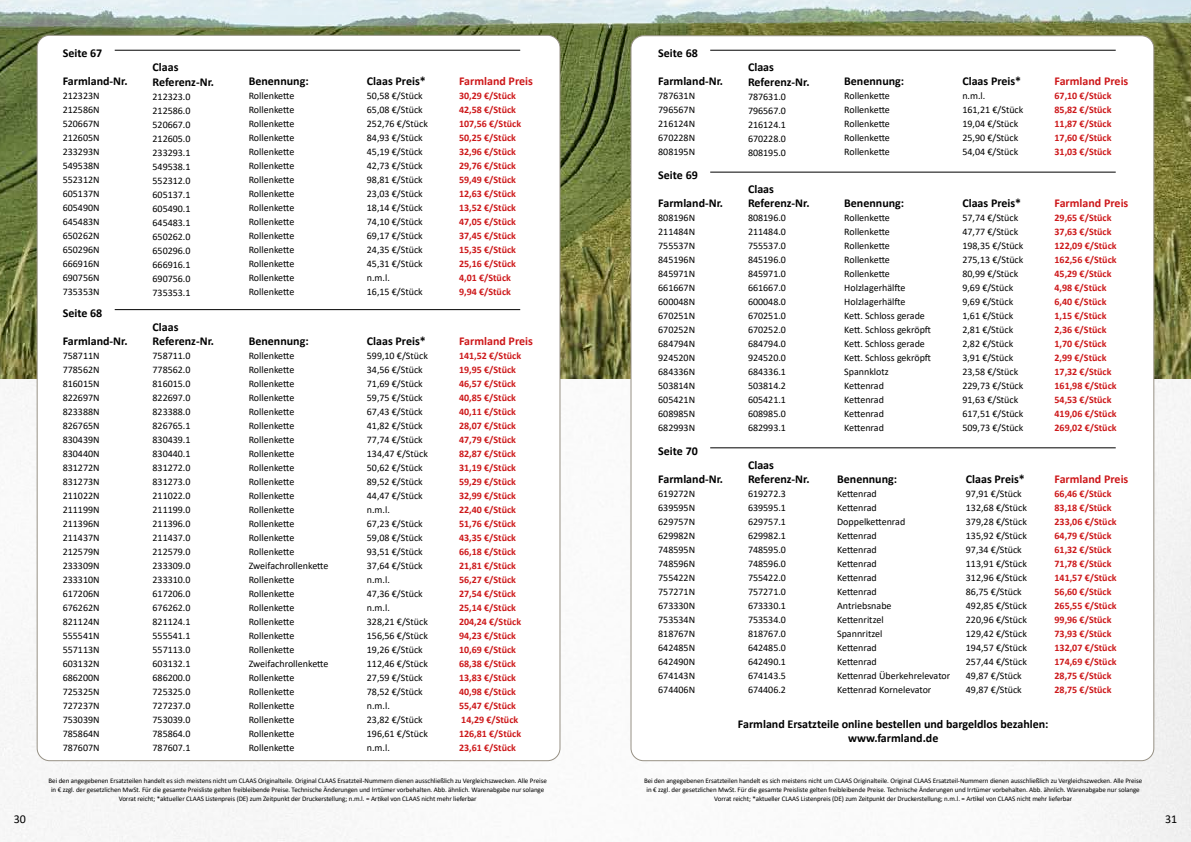
<style>
.page{position:relative;width:1191px;height:842px;background:#fff}
.page>*{position:absolute;margin:0;border:0;box-sizing:border-box;transform-origin:0 0}
.t1{font:700 12px/14.4px "Calibri";color:#000}
.t2{font:700 12px "Calibri";color:#cd1719}
.t3{font:12px "Calibri";color:#000}
.t4{font:10px/14px "Calibri";color:#000;text-align:justify}
.t5{font:700 10px/14px "Calibri";color:#cd1719}
.t6{font:7px/9px "Calibri";letter-spacing:-.01em;color:#000;text-align:center}
</style>
<div class="page">
<img style="left:0;top:378px;width:1191px;height:464px">
<img style="left:0;top:0;width:1191px;height:378px">
<div style="left:37px;top:35px;width:523px;height:726px;background:#fff;border-radius:13px"></div>
<div style="left:631px;top:36px;width:522px;height:725px;background:#fff;border-radius:13px"></div>
<hr style="left:115px;top:50px;width:405px;height:1px;background:#000">
<hr style="left:115px;top:309px;width:405px;height:1px;background:#000">
<hr style="left:710px;top:50px;width:405px;height:1px;background:#000">
<hr style="left:710px;top:172px;width:405px;height:1px;background:#000">
<hr style="left:710px;top:448px;width:405px;height:1px;background:#000">
<p class="t1" style="left:63px;top:46px;width:41px">Seite 67</p>
<p class="t1" style="left:658px;top:46px;width:41px">Seite 68</p>
<p class="t1" style="left:63px;top:74px;width:66px">Farmland-Nr.</p>
<p class="t4" style="left:63px;top:89px;width:38px">212323N 212586N 520667N 212605N 233293N 549538N 552312N 605137N 605490N 645483N 650262N 650296N 666916N 690756N 735353N</p>
<p class="t1" style="left:63px;top:305px;width:41px">Seite 68</p>
<p class="t1" style="left:63px;top:333px;width:66px">Farmland-Nr.</p>
<p class="t4" style="left:63px;top:348px;width:38px">758711N 778562N 816015N 822697N 823388N 826765N 830439N 830440N 831272N 831273N 211022N 211199N 211396N 211437N 212579N 233309N 233310N 617206N 676262N 821124N 555541N 557113N 603132N 686200N 725325N 727237N 753039N 785864N 787607N</p>
<p class="t1" style="left:152px;top:60px;width:63px">Claas<br>Referenz-Nr.</p>
<p class="t4" style="left:152px;top:89px;width:40px">212323.0<br>212586.0<br>520667.0<br>212605.0<br>233293.1<br>549538.1<br>552312.0<br>605137.1<br>605490.1<br>645483.1<br>650262.0<br>650296.0<br>666916.1<br>690756.0<br>735353.1</p>
<p class="t1" style="left:152px;top:319px;width:63px">Claas<br>Referenz-Nr.</p>
<p class="t4" style="left:152px;top:348px;width:40px">758711.0<br>778562.0<br>816015.0<br>822697.0<br>823388.0<br>826765.1<br>830439.1<br>830440.1<br>831272.0<br>831273.0<br>211022.0<br>211199.0<br>211396.0<br>211437.0<br>212579.0<br>233309.0<br>233310.0<br>617206.0<br>676262.0<br>821124.1<br>555541.1<br>557113.0<br>603132.1<br>686200.0<br>725325.0<br>727237.0<br>753039.0<br>785864.0<br>787607.1</p>
<p class="t1" style="left:249px;top:74px;width:62px">Benennung:</p>
<p class="t4" style="left:249px;top:89px;width:47px">Rollenkette Rollenkette Rollenkette Rollenkette Rollenkette Rollenkette Rollenkette Rollenkette Rollenkette Rollenkette Rollenkette Rollenkette Rollenkette Rollenkette Rollenkette</p>
<p class="t1" style="left:249px;top:333px;width:62px">Benennung:</p>
<p class="t4" style="left:249px;top:348px;width:81px;text-align:left">Rollenkette<br>Rollenkette<br>Rollenkette<br>Rollenkette<br>Rollenkette<br>Rollenkette<br>Rollenkette<br>Rollenkette<br>Rollenkette<br>Rollenkette<br>Rollenkette<br>Rollenkette<br>Rollenkette<br>Rollenkette<br>Rollenkette<br>Zweifachrollenkette<br>Rollenkette<br>Rollenkette<br>Rollenkette<br>Rollenkette<br>Rollenkette<br>Rollenkette<br>Zweifachrollenkette<br>Rollenkette<br>Rollenkette<br>Rollenkette<br>Rollenkette<br>Rollenkette<br>Rollenkette</p>
<p class="t1" style="left:367px;top:74px;width:60px">Claas Preis*</p>
<p class="t4" style="left:367px;top:89px;width:63px;text-align:left">50,58 €/Stück<br>65,08 €/Stück<br>252,76 €/Stück<br>84,93 €/Stück<br>45,19 €/Stück<br>42,73 €/Stück<br>98,81 €/Stück<br>23,03 €/Stück<br>18,14 €/Stück<br>74,10 €/Stück<br>69,17 €/Stück<br>24,35 €/Stück<br>45,31 €/Stück n.m.l.<br>16,15 €/Stück</p>
<p class="t1" style="left:367px;top:333px;width:60px">Claas Preis*</p>
<p class="t4" style="left:367px;top:348px;width:63px;text-align:left">599,10 €/Stück<br>34,56 €/Stück<br>71,69 €/Stück<br>59,75 €/Stück<br>67,43 €/Stück<br>41,82 €/Stück<br>77,74 €/Stück<br>134,47 €/Stück<br>50,62 €/Stück<br>89,52 €/Stück<br>44,47 €/Stück n.m.l.<br>67,23 €/Stück<br>59,08 €/Stück<br>93,51 €/Stück<br>37,64 €/Stück n.m.l.<br>47,36 €/Stück n.m.l.<br>328,21 €/Stück<br>156,56 €/Stück<br>19,26 €/Stück<br>112,46 €/Stück<br>27,59 €/Stück<br>78,52 €/Stück n.m.l.<br>23,82 €/Stück<br>196,61 €/Stück n.m.l.</p>
<p class="t2" style="left:459px;top:73px;width:75px">Farmland Preis</p>
<p class="t5" style="left:459px;top:89px;width:64px">30,29 €/Stück<br>42,58 €/Stück<br>107,56 €/Stück<br>50,25 €/Stück<br>32,96 €/Stück<br>29,76 €/Stück<br>59,49 €/Stück<br>12,63 €/Stück<br>13,52 €/Stück<br>47,05 €/Stück<br>37,45 €/Stück<br>15,35 €/Stück<br>25,16 €/Stück<br>4,01 €/Stück<br>9,94 €/Stück</p>
<p class="t2" style="left:459px;top:332px;width:75px">Farmland Preis</p>
<p class="t5" style="left:459px;top:348px;width:64px">141,52 €/Stück<br>19,95 €/Stück<br>46,57 €/Stück<br>40,85 €/Stück<br>40,11 €/Stück<br>28,07 €/Stück<br>47,79 €/Stück<br>82,87 €/Stück<br>31,19 €/Stück<br>59,29 €/Stück<br>32,99 €/Stück<br>22,40 €/Stück<br>51,76 €/Stück<br>43,35 €/Stück<br>66,18 €/Stück<br>21,81 €/Stück<br>56,27 €/Stück<br>27,54 €/Stück<br>25,14 €/Stück<br>204,24 €/Stück<br>94,23 €/Stück<br>10,69 €/Stück<br>68,38 €/Stück<br>13,83 €/Stück<br>40,98 €/Stück<br>55,47 €/Stück<br>14,29 €/Stück<br>126,81 €/Stück<br>23,61 €/Stück</p>
<p class="t1" style="left:658px;top:74px;width:66px">Farmland-Nr.</p>
<p class="t4" style="left:658px;top:89px;width:38px">787631N 796567N 216124N 670228N 808195N</p>
<p class="t1" style="left:658px;top:168px;width:41px">Seite 69</p>
<p class="t1" style="left:658px;top:196px;width:66px">Farmland-Nr.</p>
<p class="t4" style="left:658px;top:211px;width:38px">808196N 211484N 755537N 845196N 845971N 661667N 600048N 670251N 670252N 684794N 924520N 684336N 503814N 605421N 608985N 682993N</p>
<p class="t1" style="left:658px;top:443px;width:41px">Seite 70</p>
<p class="t1" style="left:658px;top:472px;width:66px">Farmland-Nr.</p>
<p class="t4" style="left:658px;top:486px;width:38px">619272N 639595N 629757N 629982N 748595N 748596N 755422N 757271N 673330N 753534N 818767N 642485N 642490N 674143N 674406N</p>
<p class="t1" style="left:748px;top:60px;width:63px">Claas<br>Referenz-Nr.</p>
<p class="t4" style="left:748px;top:89px;width:40px">787631.0<br>796567.0<br>216124.1<br>670228.0<br>808195.0</p>
<p class="t1" style="left:748px;top:182px;width:63px">Claas<br>Referenz-Nr.</p>
<p class="t4" style="left:748px;top:211px;width:40px">808196.0<br>211484.0<br>755537.0<br>845196.0<br>845971.0<br>661667.0<br>600048.0<br>670251.0<br>670252.0<br>684794.0<br>924520.0<br>684336.1<br>503814.2<br>605421.1<br>608985.0<br>682993.1</p>
<p class="t1" style="left:748px;top:457px;width:63px">Claas<br>Referenz-Nr.</p>
<p class="t4" style="left:748px;top:487px;width:40px">619272.3<br>639595.1<br>629757.1<br>629982.1<br>748595.0<br>748596.0<br>755422.0<br>757271.0<br>673330.1<br>753534.0<br>818767.0<br>642485.0<br>642490.1<br>674143.5<br>674406.2</p>
<p class="t1" style="left:844px;top:74px;width:62px">Benennung:</p>
<p class="t4" style="left:844px;top:89px;width:47px">Rollenkette Rollenkette Rollenkette Rollenkette Rollenkette</p>
<p class="t1" style="left:962px;top:74px;width:60px">Claas Preis*</p>
<p class="t4" style="left:962px;top:89px;width:63px;text-align:left">n.m.l.<br>161,21 €/Stück<br>19,04 €/Stück<br>25,90 €/Stück<br>54,04 €/Stück</p>
<p class="t1" style="left:844px;top:196px;width:62px">Benennung:</p>
<p class="t4" style="left:844px;top:211px;width:88px;text-align:left">Rollenkette<br>Rollenkette<br>Rollenkette<br>Rollenkette<br>Rollenkette<br>Holzlagerhälfte<br>Holzlagerhälfte<br>Kett. Schloss gerade<br>Kett. Schloss gekröpft<br>Kett. Schloss gerade<br>Kett. Schloss gekröpft<br>Spannklotz<br>Kettenrad<br>Kettenrad<br>Kettenrad<br>Kettenrad</p>
<p class="t1" style="left:962px;top:196px;width:60px">Claas Preis*</p>
<p class="t4" style="left:962px;top:211px;width:63px;text-align:left">57,74 €/Stück<br>47,77 €/Stück<br>198,35 €/Stück<br>275,13 €/Stück<br>80,99 €/Stück<br>9,69 €/Stück<br>9,69 €/Stück<br>1,61 €/Stück<br>2,81 €/Stück<br>2,82 €/Stück<br>3,91 €/Stück<br>23,58 €/Stück<br>229,73 €/Stück<br>91,63 €/Stück<br>617,51 €/Stück<br>509,73 €/Stück</p>
<p class="t1" style="left:837px;top:472px;width:62px">Benennung:</p>
<p class="t4" style="left:837px;top:486px;width:115px;text-align:left">Kettenrad<br>Kettenrad<br>Doppelkettenrad<br>Kettenrad<br>Kettenrad<br>Kettenrad<br>Kettenrad<br>Kettenrad<br>Antriebsnabe<br>Kettenritzel<br>Spannritzel<br>Kettenrad<br>Kettenrad<br>Kettenrad Überkehrelevator<br>Kettenrad Kornelevator</p>
<p class="t1" style="left:966px;top:472px;width:60px">Claas Preis*</p>
<p class="t4" style="left:966px;top:486px;width:63px;text-align:left">97,91 €/Stück<br>132,68 €/Stück<br>379,28 €/Stück<br>135,92 €/Stück<br>97,34 €/Stück<br>113,91 €/Stück<br>312,96 €/Stück<br>86,75 €/Stück<br>492,85 €/Stück<br>220,96 €/Stück<br>129,42 €/Stück<br>194,57 €/Stück<br>257,44 €/Stück<br>49,87 €/Stück<br>49,87 €/Stück</p>
<p class="t2" style="left:1054px;top:73px;width:75px">Farmland Preis</p>
<p class="t5" style="left:1054px;top:89px;width:59px;text-align:justify">67,10 €/Stück 85,82 €/Stück 11,87 €/Stück 17,60 €/Stück 31,03 €/Stück</p>
<p class="t2" style="left:1054px;top:195px;width:75px">Farmland Preis</p>
<p class="t5" style="left:1054px;top:211px;width:64px">29,65 €/Stück<br>37,63 €/Stück<br>122,09 €/Stück<br>162,56 €/Stück<br>45,29 €/Stück<br>4,98 €/Stück<br>6,40 €/Stück<br>1,15 €/Stück<br>2,36 €/Stück<br>1,70 €/Stück<br>2,99 €/Stück<br>17,32 €/Stück<br>161,98 €/Stück<br>54,53 €/Stück<br>419,06 €/Stück<br>269,02 €/Stück</p>
<p class="t2" style="left:1054px;top:470px;width:75px">Farmland Preis</p>
<p class="t5" style="left:1054px;top:486px;width:64px">66,46 €/Stück<br>83,18 €/Stück<br>233,06 €/Stück<br>64,79 €/Stück<br>61,32 €/Stück<br>71,78 €/Stück<br>141,57 €/Stück<br>56,60 €/Stück<br>265,55 €/Stück<br>99,96 €/Stück<br>73,93 €/Stück<br>132,07 €/Stück<br>174,69 €/Stück<br>28,75 €/Stück<br>28,75 €/Stück</p>
<p class="t1" style="left:738px;top:717px;width:312px;line-height:14px;text-align:center">Farmland Ersatzteile online bestellen und bargeldlos bezahlen: www.farmland.de</p>
<p class="t6" style="left:49px;top:776px;width:500px">Bei den angegebenen Ersatzteilen handelt es sich meistens nicht um CLAAS Originalteile. Original CLAAS Ersatzteil-Nummern dienen ausschließlich zu Vergleichszwecken. Alle Preise in € zzgl. der gesetzlichen MwSt. Für die gesamte Preisliste gelten freibleibende Preise. Technische Änderungen und Irrtümer vorbehalten. Abb. ähnlich. Warenabgabe nur solange<br>Vorrat reicht; *aktueller CLAAS Listenpreis (DE) zum Zeitpunkt der Druckerstellung; n.m.l. = Artikel von CLAAS nicht mehr lieferbar</p>
<p class="t6" style="left:644px;top:776px;width:500px">Bei den angegebenen Ersatzteilen handelt es sich meistens nicht um CLAAS Originalteile. Original CLAAS Ersatzteil-Nummern dienen ausschließlich zu Vergleichszwecken. Alle Preise in € zzgl. der gesetzlichen MwSt. Für die gesamte Preisliste gelten freibleibende Preise. Technische Änderungen und Irrtümer vorbehalten. Abb. ähnlich. Warenabgabe nur solange<br>Vorrat reicht; *aktueller CLAAS Listenpreis (DE) zum Zeitpunkt der Druckerstellung; n.m.l. = Artikel von CLAAS nicht mehr lieferbar</p>
<p class="t3" style="left:14px;top:810px;width:14px">30</p>
<p class="t3" style="left:1165px;top:810px;width:14px">31</p>
</div>
